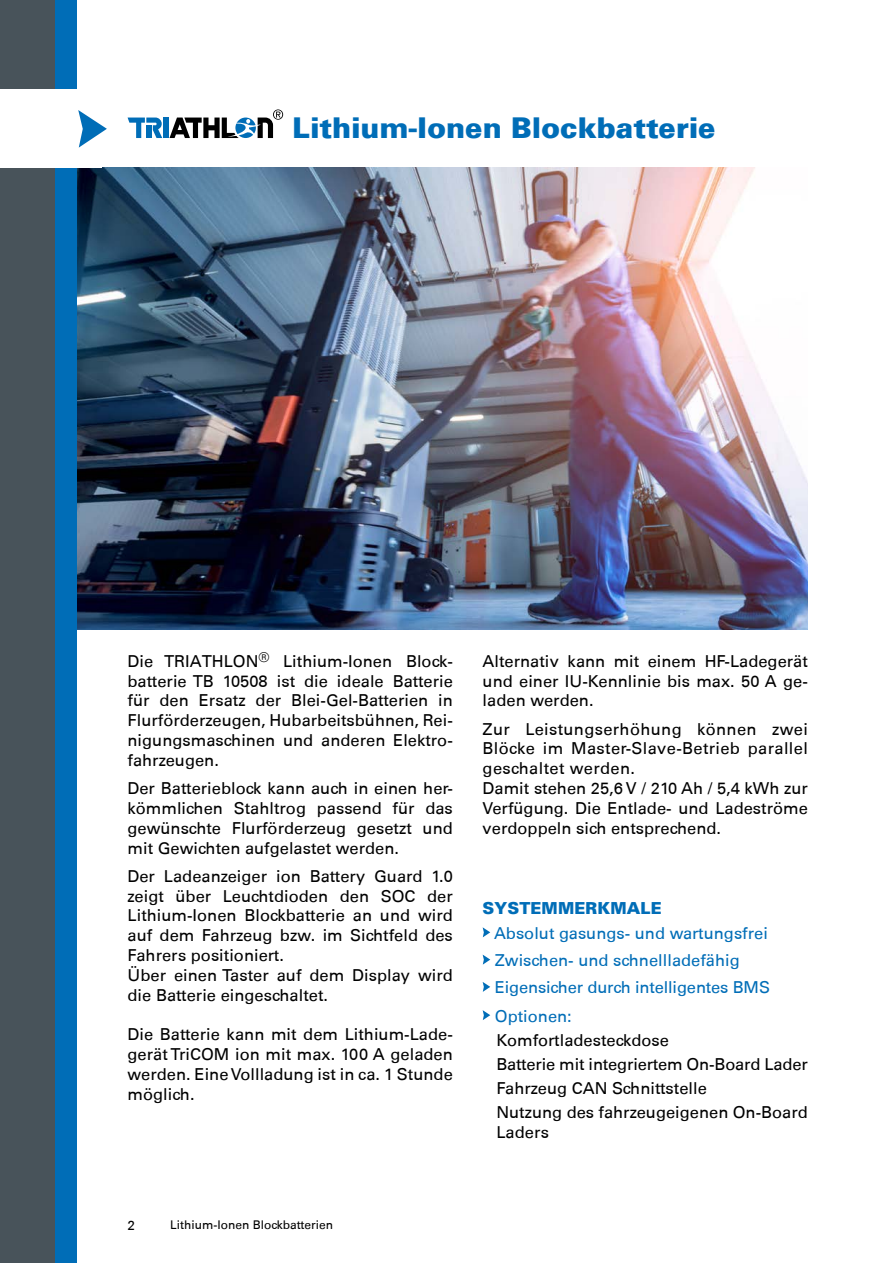
<style>
.page{position:relative;width:893px;height:1263px;background:#fff}
.page>*{position:absolute;margin:0;border:0;box-sizing:border-box;transform-origin:0 0}
.t1{font:900 28.5px "Univers";color:#006db7}
.t2{font:16.5px/19.8px "Univers 55 Roman";color:#000;text-align:justify}
.t3{font:16.5px/27.6px "Univers 55 Roman";color:#006db7}
.t4{font:900 16.5px "Univers";color:#006db7}
.t5{font:13.5px "Univers 55 Roman";color:#000}
.t6{font:12px "Univers 55 Roman";color:#000}
</style>
<div class="page">
<img style="left:77px;top:168px;width:730px;height:461px">
<div style="left:0;top:0;width:55px;height:1263px;background:#48535a"></div>
<div style="left:55px;top:0;width:22px;height:1263px;background:#006db7"></div>
<div style="left:0;top:90px;width:102px;height:78px;background:#fff"></div>
<svg style="left:78px;top:110px;width:29px;height:38px"></svg>
<div style="left:163px;top:118px;width:6px;height:20px;background:#006db7"></div>
<svg style="left:128px;top:118px;width:34px;height:20px"></svg>
<svg style="left:170px;top:109px;width:113px;height:29px"></svg>
<svg style="left:483px;top:927px;width:7px;height:10px"></svg>
<svg style="left:483px;top:955px;width:7px;height:10px"></svg>
<svg style="left:483px;top:982px;width:7px;height:10px"></svg>
<svg style="left:483px;top:1010px;width:7px;height:10px"></svg>
<h1 class="t1" style="left:293px;top:109px;width:424px">Lithium-Ionen Blockbatterie</h1>
<p class="t2" style="left:128px;top:651px;width:327px">Die TRIATHLON<sup>®</sup> Lithium-Ionen Block&shy;batterie TB 10508 ist die ideale Batterie für den Ersatz der Blei-Gel-Batterien in Flurförderzeugen, Hubarbeitsbühnen, Rei&shy;nigungsmaschinen und anderen Elektro&shy;fahrzeugen.</p>
<p class="t2" style="left:128px;top:778px;width:327px">Der Batterieblock kann auch in einen her&shy;kömmlichen Stahltrog passend für das gewünschte Flurförderzeug gesetzt und mit Gewichten aufgelastet werden.</p>
<p class="t2" style="left:128px;top:866px;width:327px;text-align:left">Der Ladeanzeiger ion Battery Guard 1.0 zeigt über Leuchtdioden den SOC der Lithium-Ionen Blockbatterie an und wird auf dem Fahrzeug bzw. im Sichtfeld des Fahrers positioniert.<br>Über einen Taster auf dem Display wird die Batterie eingeschaltet.</p>
<p class="t2" style="left:128px;top:1024px;width:327px">Die Batterie kann mit dem Lithium-Lade&shy;gerät TriCOM ion mit max. 100 A geladen werden. Eine Vollladung ist in ca. 1 Stunde möglich.</p>
<p class="t2" style="left:483px;top:651px;width:327px">Alternativ kann mit einem HF-Ladegerät und einer IU-Kennlinie bis max. 50 A ge&shy;laden werden.</p>
<p class="t2" style="left:483px;top:719px;width:327px;text-align:left">Zur Leistungserhöhung können zwei Blöcke im Master-Slave-Betrieb parallel geschaltet werden.<br>Damit stehen 25,6 V / 210 Ah / 5,4 kWh zur Verfügung. Die Entlade- und Ladeströme verdoppeln sich entsprechend.</p>
<p class="t4" style="left:483px;top:897px;width:181px">SYSTEMMERKMALE</p>
<p class="t3" style="left:494px;top:919px;width:277px">Absolut gasungs- und wartungsfrei<br>Zwischen- und schnellladefähig<br>Eigensicher durch intelligentes BMS<br>Optionen:</p>
<p class="t2" style="left:496px;top:1028px;width:313px;line-height:24px;text-align:left">Komfortladesteckdose<br>Batterie mit integriertem On-Board Lader Fahrzeug CAN Schnittstelle<br>Nutzung des fahrzeugeigenen On-Board</p>
<p class="t2" style="left:496px;top:1122px;width:54px">Laders</p>
<p class="t5" style="left:128px;top:1217px;width:9px">2</p>
<p class="t6" style="left:170px;top:1217px;width:165px">Lithium-Ionen Blockbatterien</p>
</div>
